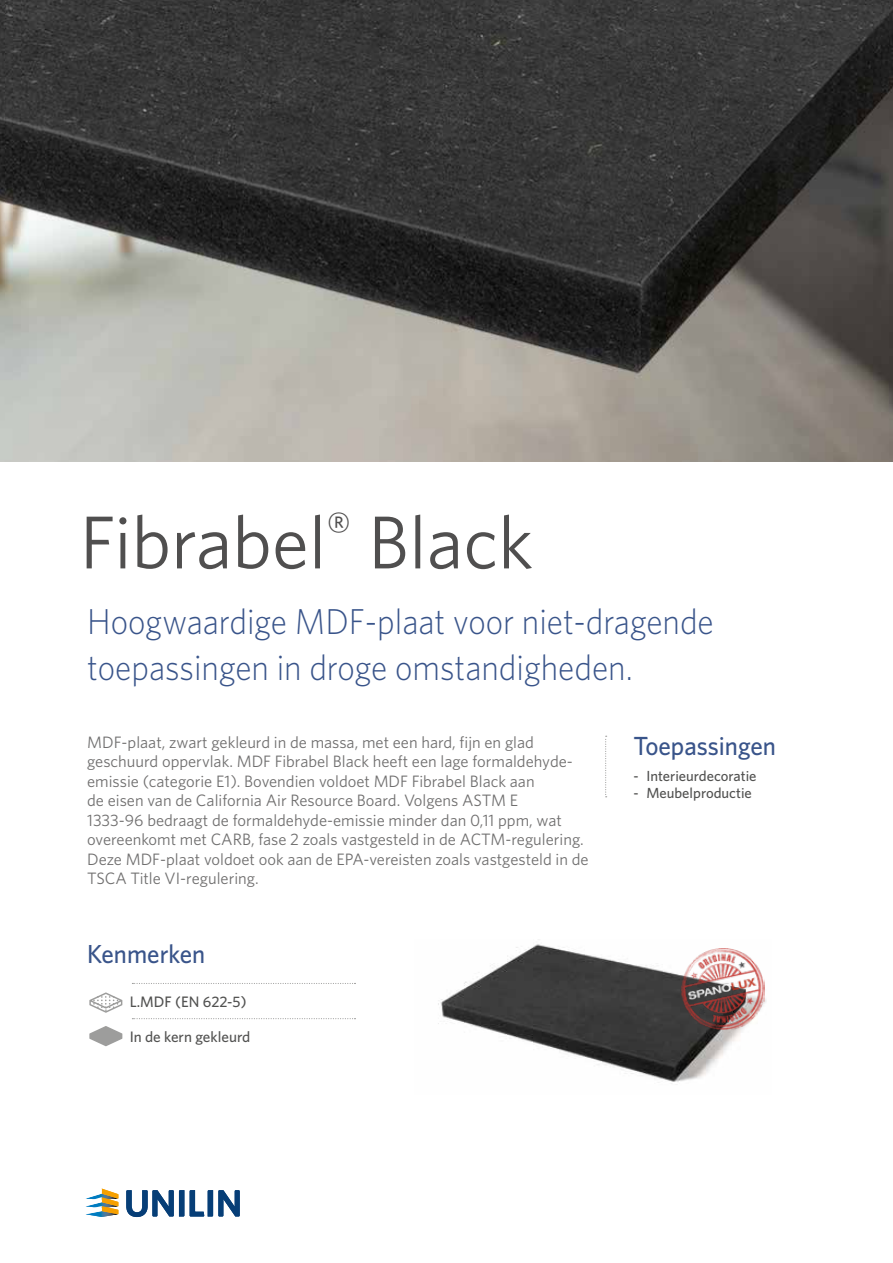
<style>
.page{position:relative;width:893px;height:1263px;background:#fff}
.page>*{position:absolute;margin:0;border:0;box-sizing:border-box;transform-origin:0 0}
.t1{font:75px "Whitney";color:#504f4f}
.t2{font:300 36px/46px "Whitney";color:#39548a;scale:.93 1}
.t3{font:500 26.25px "Whitney";color:#39548a;scale:.95 1}
.t4{font:500 26.1px "Whitney";color:#39548a;scale:.95 1}
.t5{font:16.5px/19.5px "Whitney";color:#706f6f}
.t6{font:500 15.15px "Whitney";color:#525251}
.t7{font:500 14.55px "Whitney";color:#525251}
</style>
<div class="page">
<svg style="left:605px;top:736px;width:2px;height:61px"></svg>
<svg style="left:126px;top:1190px;width:58px;height:27px"></svg>
<svg style="left:190px;top:1190px;width:50px;height:26px"></svg>
<svg style="left:86px;top:1188px;width:32px;height:29px"></svg>
<img style="left:438px;top:939px;width:328px;height:145px">
<img style="left:681px;top:948px;width:83px;height:81px">
<img style="left:0;top:0;width:893px;height:461px">
<svg style="left:132px;top:983px;width:223px;height:1px"></svg>
<svg style="left:132px;top:1018px;width:223px;height:1px"></svg>
<svg style="left:89px;top:992px;width:33px;height:21px"></svg>
<svg style="left:89px;top:1026px;width:33px;height:20px"></svg>
<h1 class="t1" style="left:80px;top:498px;width:455px">Fibrabel<sup>®</sup> Black</h1>
<h2 class="t2" style="left:87px;top:598px;width:675px">Hoogwaardige MDF-plaat voor niet-dragende toepassingen in droge omstandigheden.</h2>
<p class="t5" style="left:87px;top:732px;width:503px">MDF-plaat, zwart gekleurd in de massa, met een hard, fijn en glad geschuurd oppervlak. MDF Fibrabel Black heeft een lage formaldehyde&shy;emissie (categorie E1). Bovendien voldoet MDF Fibrabel Black aan<br>de eisen van de California Air Resource Board. Volgens ASTM E<br>1333-96 bedraagt de formaldehyde-emissie minder dan 0,11 ppm, wat overeenkomt met CARB, fase 2 zoals vastgesteld in de ACTM-regulering.<br>Deze MDF-plaat voldoet ook aan de EPA-vereisten zoals vastgesteld in de TSCA Title VI-regulering.</p>
<h3 class="t3" style="left:634px;top:730px;width:151px">Toepassingen</h3>
<p class="t7" style="left:634px;top:767px;width:125px">- Interieurdecoratie</p>
<p class="t7" style="left:634px;top:784px;width:120px">- Meubelproductie</p>
<h3 class="t4" style="left:87px;top:938px;width:126px">Kenmerken</h3>
<p class="t6" style="left:130px;top:992px;width:119px">L.MDF (EN 622-5)</p>
<p class="t6" style="left:130px;top:1027px;width:122px">In de kern gekleurd</p>
</div>
